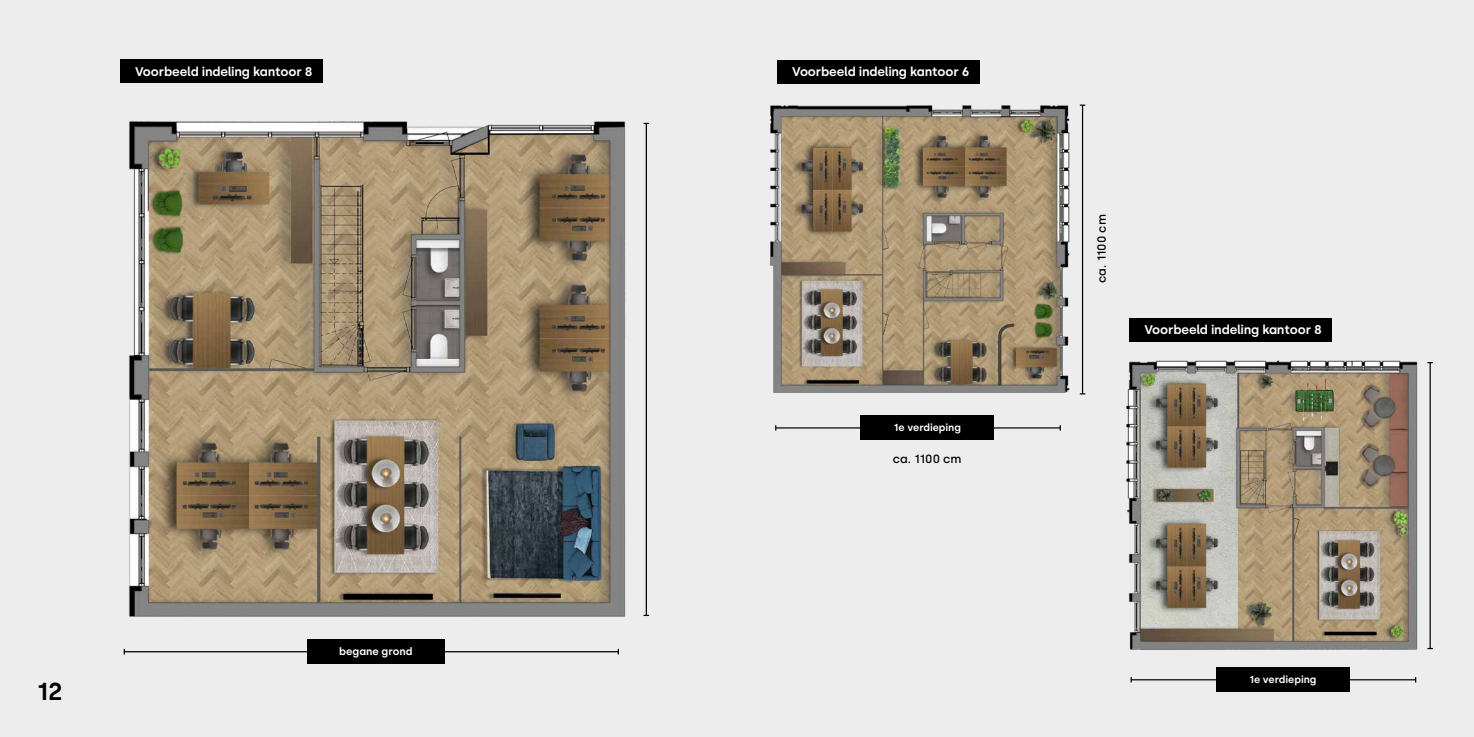
<style>
.page{position:relative;width:1474px;height:737px;background:#fff}
.page>*{position:absolute;margin:0;border:0;box-sizing:border-box;transform-origin:0 0}
.t1{font:600 24.5px "Silka";color:#000}
.t2{font:600 12.6px "Silka";letter-spacing:-.01em;color:#fff}
.t3{font:500 11.9px "Silka";color:#000}
.t4{font:600 10.5px "Silka";color:#fff}
.t5{font:600 10.15px "Silka";color:#fff}
</style>
<div class="page">
<div style="left:0;top:0;width:744px;height:737px;background:#ededed"></div>
<div style="left:729px;top:0;width:744px;height:737px;background:#ededed"></div>
<img style="left:770px;top:83px;width:314px;height:333px">
<img style="left:1126px;top:339px;width:307px;height:333px">
<img style="left:123px;top:81px;width:527px;height:573px">
<hr style="left:645px;top:123px;width:2px;height:492px;background:#000">
<hr style="left:1081px;top:105px;width:2px;height:289px;background:#000">
<hr style="left:1429px;top:362px;width:1px;height:286px;background:#000">
<hr style="left:124px;top:651px;width:494px;height:1px;background:#000">
<div style="left:307px;top:639px;width:138px;height:25px;background:#000"></div>
<hr style="left:775px;top:427px;width:285px;height:1px;background:#000">
<div style="left:860px;top:416px;width:134px;height:24px;background:#000"></div>
<hr style="left:1131px;top:679px;width:284px;height:1px;background:#000">
<div style="left:1215px;top:667px;width:134px;height:25px;background:#000"></div>
<div style="left:120px;top:60px;width:202px;height:23px;background:#000"></div>
<div style="left:1129px;top:318px;width:202px;height:24px;background:#000"></div>
<div style="left:777px;top:60px;width:202px;height:23px;background:#000"></div>
<p class="t2" style="left:135px;top:64px;width:179px">Voorbeeld indeling kantoor 8</p>
<h1 class="t1" style="left:37px;top:676px;width:27px">12</h1>
<p class="t4" style="left:339px;top:645px;width:75px">begane grond</p>
<p class="t2" style="left:792px;top:64px;width:179px">Voorbeeld indeling kantoor 6</p>
<p class="t5" style="left:894px;top:422px;width:69px">1e verdieping</p>
<p class="t3" style="left:893px;top:452px;width:70px">ca. 1100 cm</p>
<p class="t3" style="left:1094px;top:283px;width:70px;rotate:-90deg">ca. 1100 cm</p>
<p class="t2" style="left:1144px;top:322px;width:179px">Voorbeeld indeling kantoor 8</p>
<p class="t5" style="left:1249px;top:673px;width:69px">1e verdieping</p>
</div>
